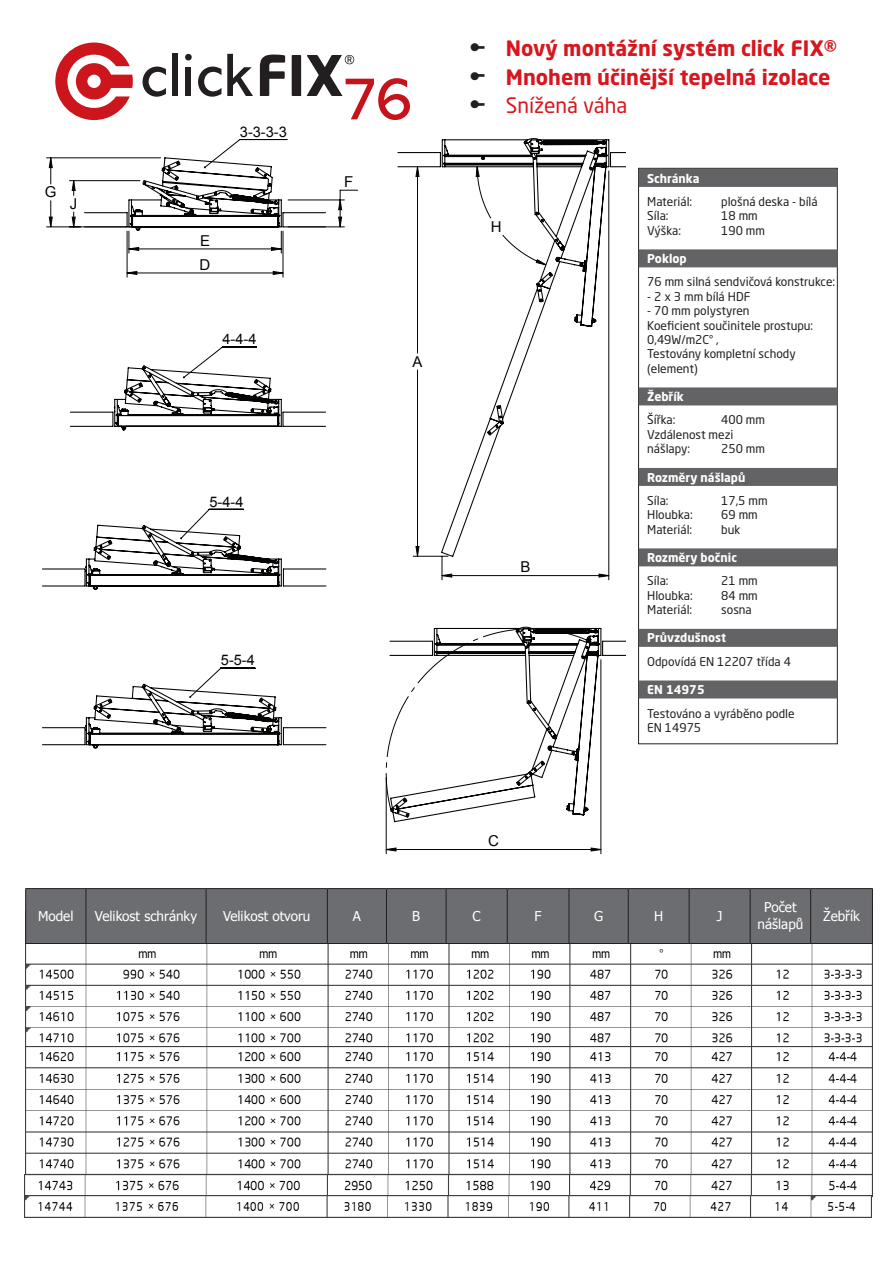
<style>
.page{position:relative;width:893px;height:1263px;background:#fff}
.page>*{position:absolute;margin:0;border:0;box-sizing:border-box;transform-origin:0 0}
.t1{font:700 21px "Neo Sans W1 G";color:#d7171f}
.t2{font:21px "Neo Sans W1 G";color:#d7171f}
.t3{font:15px "Arial";color:#040503}
.t4{font:14.55px "Arial";color:#040503}
.t5{font:13.5px/16.2px "Tahoma";color:#fff;text-align:center}
.t6{font:12px/14.4px "Neo Sans W1 G";color:#231f20}
.t7{font:700 12px "Neo Sans W1 G";color:#fff}
.s1{font-size:24px;color:#231f20}
.s2{font-size:22.5px;color:#231f20}
.s3{font-weight:700;font-size:24px;color:#231f20}
.s4{font-weight:700;font-size:22.5px;color:#231f20}
</style>
<div class="page">
<svg style="left:260px;top:55px;width:25px;height:41px"></svg>
<svg style="left:292px;top:55px;width:9px;height:41px"></svg>
<svg style="left:307px;top:55px;width:103px;height:65px"></svg>
<div style="left:185px;top:54px;width:7px;height:7px;background:#231f20;border-radius:50%"></div>
<svg style="left:143px;top:67px;width:23px;height:30px"></svg>
<div style="left:172px;top:54px;width:6px;height:42px;background:#231f20"></div>
<div style="left:186px;top:67px;width:5px;height:29px;background:#231f20"></div>
<svg style="left:198px;top:67px;width:23px;height:30px"></svg>
<svg style="left:227px;top:54px;width:26px;height:42px"></svg>
<svg style="left:55px;top:43px;width:78px;height:77px"></svg>
<div style="left:638px;top:168px;width:200px;height:576px;border:1px solid #231f20"></div>
<div style="left:639px;top:169px;width:199px;height:18px;background:#636366"></div>
<div style="left:639px;top:249px;width:199px;height:18px;background:#636366"></div>
<div style="left:639px;top:387px;width:199px;height:18px;background:#636366"></div>
<div style="left:639px;top:468px;width:199px;height:18px;background:#636366"></div>
<div style="left:639px;top:548px;width:199px;height:18px;background:#636366"></div>
<div style="left:639px;top:629px;width:199px;height:18px;background:#636366"></div>
<div style="left:639px;top:680px;width:199px;height:18px;background:#636366"></div>
<hr style="left:386px;top:778px;width:1px;height:76px;background:#040503">
<hr style="left:600px;top:660px;width:1px;height:194px;background:#040503">
<hr style="left:608px;top:171px;width:1px;height:409px;background:#040503">
<svg style="left:385px;top:847px;width:217px;height:5px"></svg>
<svg style="left:397px;top:138px;width:229px;height:420px"></svg>
<svg style="left:42px;top:157px;width:285px;height:592px"></svg>
<svg style="left:389px;top:626px;width:237px;height:197px"></svg>
<img style="left:25px;top:944px;width:848px;height:252px">
<img style="left:25px;top:1195px;width:846px;height:22px">
<div style="left:26px;top:889px;width:846px;height:54px;background:#6c6d70"></div>
<hr style="left:25px;top:888px;width:61px;height:1px;background:#231f20">
<hr style="left:25px;top:889px;width:1px;height:54px;background:#231f20">
<hr style="left:86px;top:888px;width:120px;height:1px;background:#231f20">
<hr style="left:206px;top:888px;width:121px;height:1px;background:#231f20">
<hr style="left:327px;top:888px;width:59px;height:1px;background:#231f20">
<hr style="left:386px;top:888px;width:60px;height:1px;background:#231f20">
<hr style="left:446px;top:888px;width:61px;height:1px;background:#231f20">
<hr style="left:507px;top:888px;width:62px;height:1px;background:#231f20">
<hr style="left:569px;top:888px;width:59px;height:1px;background:#231f20">
<hr style="left:628px;top:888px;width:61px;height:1px;background:#231f20">
<hr style="left:689px;top:888px;width:61px;height:1px;background:#231f20">
<hr style="left:750px;top:888px;width:61px;height:1px;background:#231f20">
<hr style="left:811px;top:888px;width:62px;height:1px;background:#231f20">
<hr style="left:872px;top:889px;width:1px;height:54px;background:#231f20">
<hr style="left:25px;top:943px;width:61px;height:1px;background:#231f20">
<hr style="left:86px;top:943px;width:120px;height:1px;background:#231f20">
<hr style="left:206px;top:943px;width:121px;height:1px;background:#231f20">
<hr style="left:327px;top:943px;width:59px;height:1px;background:#231f20">
<hr style="left:386px;top:943px;width:60px;height:1px;background:#231f20">
<hr style="left:446px;top:943px;width:61px;height:1px;background:#231f20">
<hr style="left:507px;top:943px;width:62px;height:1px;background:#231f20">
<hr style="left:569px;top:943px;width:59px;height:1px;background:#231f20">
<hr style="left:628px;top:943px;width:61px;height:1px;background:#231f20">
<hr style="left:689px;top:943px;width:61px;height:1px;background:#231f20">
<hr style="left:750px;top:943px;width:61px;height:1px;background:#231f20">
<hr style="left:811px;top:943px;width:62px;height:1px;background:#231f20">
<hr style="left:86px;top:889px;width:1px;height:54px;background:#231f20">
<hr style="left:206px;top:889px;width:1px;height:54px;background:#231f20">
<hr style="left:327px;top:889px;width:1px;height:54px;background:#231f20">
<hr style="left:386px;top:889px;width:1px;height:54px;background:#231f20">
<hr style="left:446px;top:889px;width:1px;height:54px;background:#231f20">
<hr style="left:507px;top:889px;width:1px;height:54px;background:#231f20">
<hr style="left:569px;top:889px;width:1px;height:54px;background:#231f20">
<hr style="left:628px;top:889px;width:1px;height:54px;background:#231f20">
<hr style="left:689px;top:889px;width:1px;height:54px;background:#231f20">
<hr style="left:750px;top:889px;width:1px;height:54px;background:#231f20">
<hr style="left:810px;top:889px;width:1px;height:54px;background:#231f20">
<p class="t3" style="left:45px;top:182px;width:13px">G</p>
<p class="t3" style="left:70px;top:194px;width:9px">J</p>
<p class="t4" style="left:240px;top:122px;width:49px">3-3-3-3</p>
<p class="t3" style="left:200px;top:230px;width:11px">E</p>
<p class="t3" style="left:200px;top:254px;width:12px">D</p>
<p class="t4" style="left:223px;top:330px;width:36px">4-4-4</p>
<p class="t3" style="left:344px;top:172px;width:11px">F</p>
<p class="t4" style="left:209px;top:492px;width:36px">5-4-4</p>
<p class="t4" style="left:221px;top:651px;width:36px">5-5-4</p>
<p class="t3" style="left:412px;top:351px;width:11px">A</p>
<h1 class="t1" style="left:470px;top:35px;width:368px"><span class="s1">•</span><span class="s2">–</span> Nový montážní systém click FIX®</h1>
<h1 class="t1" style="left:470px;top:63px;width:362px"><span class="s1">•</span><span class="s2">–</span> Mnohem účinější tepelná izolace</h1>
<h1 class="t2" style="left:470px;top:92px;width:159px"><span class="s3">•</span><span class="s4">–</span> Snížená váha</h1>
<p class="t3" style="left:491px;top:217px;width:12px">H</p>
<p class="t3" style="left:520px;top:557px;width:11px">B</p>
<p class="t3" style="left:488px;top:831px;width:12px">C</p>
<p class="t7" style="left:647px;top:170px;width:54px">Schránka</p>
<p class="t6" style="left:647px;top:194px;width:47px">Materiál:</p>
<p class="t6" style="left:721px;top:194px;width:98px">plošná deska - bílá</p>
<p class="t6" style="left:647px;top:209px;width:23px">Síla:</p>
<p class="t6" style="left:721px;top:209px;width:38px">18 mm</p>
<p class="t6" style="left:647px;top:223px;width:35px">Výška:</p>
<p class="t6" style="left:721px;top:223px;width:45px">190 mm</p>
<p class="t7" style="left:647px;top:251px;width:41px">Poklop</p>
<p class="t6" style="left:647px;top:275px;width:189px">76 mm silná sendvičová konstrukce:</p>
<p class="t6" style="left:647px;top:289px;width:105px">- 2 x 3 mm bílá HDF</p>
<p class="t6" style="left:647px;top:303px;width:167px">- 70 mm polystyren<br>Koeficient součinitele prostupu:<br>0,49W/m2C° ,<br>Testovány kompletní schody (element)</p>
<p class="t7" style="left:647px;top:389px;width:38px">Žebřík</p>
<p class="t6" style="left:647px;top:413px;width:30px">Šířka:</p>
<p class="t6" style="left:647px;top:413px;width:119px;text-indent:74px">400 mm<br>Vzdálenost mezi nášlapy:</p>
<p class="t6" style="left:721px;top:441px;width:45px">250 mm</p>
<p class="t7" style="left:647px;top:469px;width:100px">Rozměry nášlapů</p>
<p class="t6" style="left:647px;top:493px;width:23px">Síla:</p>
<p class="t6" style="left:721px;top:493px;width:48px">17,5 mm</p>
<p class="t6" style="left:647px;top:507px;width:47px">Hloubka:</p>
<p class="t6" style="left:721px;top:507px;width:38px">69 mm</p>
<p class="t6" style="left:647px;top:522px;width:47px">Materiál:</p>
<p class="t6" style="left:721px;top:522px;width:21px">buk</p>
<p class="t7" style="left:647px;top:550px;width:91px">Rozměry bočnic</p>
<p class="t6" style="left:647px;top:574px;width:23px">Síla:</p>
<p class="t6" style="left:721px;top:574px;width:38px">21 mm</p>
<p class="t6" style="left:647px;top:588px;width:47px">Hloubka:</p>
<p class="t6" style="left:721px;top:588px;width:38px">84 mm</p>
<p class="t6" style="left:647px;top:602px;width:47px">Materiál:</p>
<p class="t6" style="left:721px;top:602px;width:32px">sosna</p>
<p class="t7" style="left:647px;top:630px;width:81px">Průvzdušnost</p>
<p class="t6" style="left:647px;top:654px;width:145px">Odpovídá EN 12207 třída 4</p>
<p class="t7" style="left:647px;top:682px;width:59px">EN 14975</p>
<p class="t6" style="left:647px;top:706px;width:149px">Testováno a vyráběno podle<br>EN 14975</p>
<p class="t5" style="left:38px;top:908px;width:37px">Model</p>
<p class="t5" style="left:95px;top:908px;width:104px">Velikost schránky</p>
<p class="t5" style="left:223px;top:908px;width:89px">Velikost otvoru</p>
<p class="t5" style="left:353px;top:908px;width:10px">A</p>
<p class="t5" style="left:412px;top:908px;width:9px">B</p>
<p class="t5" style="left:473px;top:908px;width:10px">C</p>
<p class="t5" style="left:535px;top:908px;width:9px">F</p>
<p class="t5" style="left:594px;top:908px;width:11px">G</p>
<p class="t5" style="left:654px;top:908px;width:11px">H</p>
<p class="t5" style="left:717px;top:908px;width:7px">J</p>
<p class="t5" style="left:757px;top:899px;width:47px">Počet nášlapů</p>
<p class="t5" style="left:823px;top:908px;width:38px">Žebřík</p>
</div>
